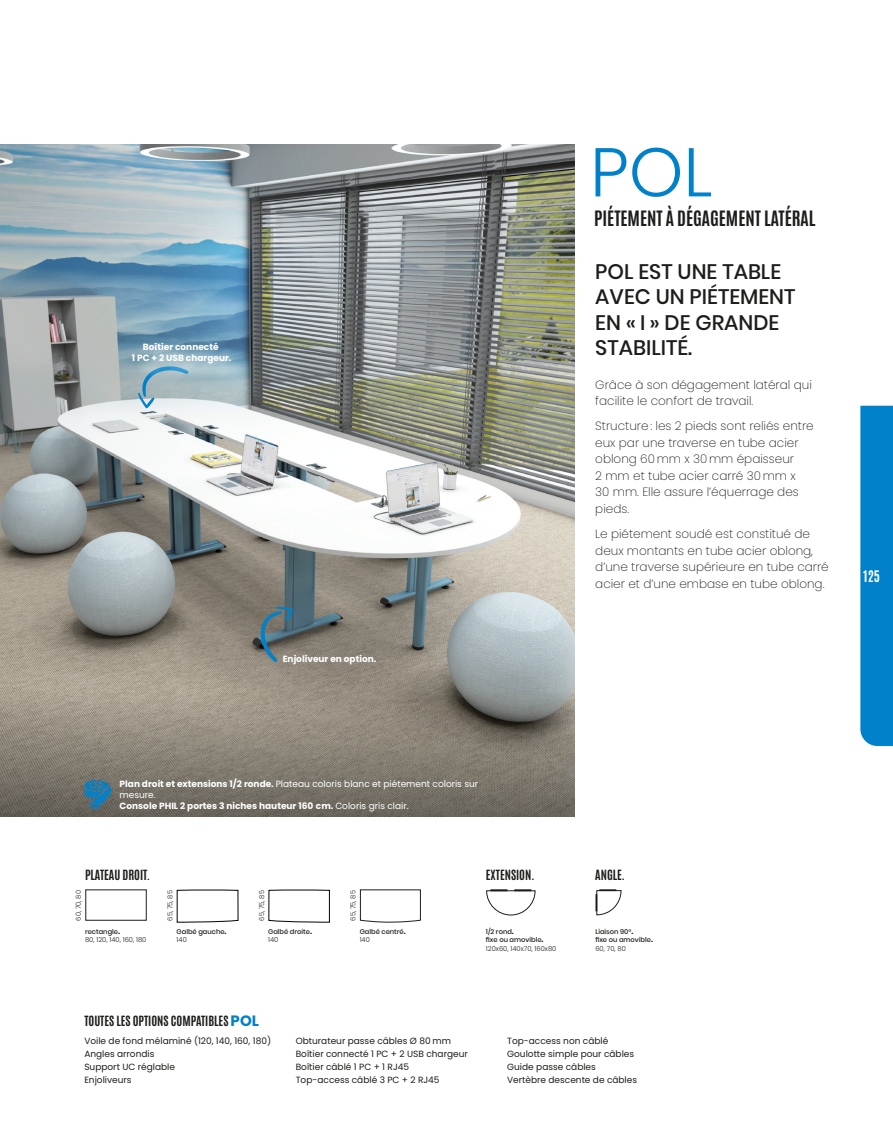
<style>
.page{position:relative;width:893px;height:1148px;background:#fff}
.page>*{position:absolute;margin:0;border:0;box-sizing:border-box;transform-origin:0 0}
.t1{font:300 69px "Poppins";color:#0081c9}
.t2{font:500 21px/25.5px "Poppins";color:#1d1d1b}
.t3{font:18px "Antonio";color:#1d1d1b}
.t4{font:13.5px "Antonio";color:#fff}
.t5{font:200 12px/16.5px "Poppins";color:#1d1d1b}
.t6{font:12px "Antonio";color:#1d1d1b}
.t7{font:9px/12.9px "Poppins";color:#1d1d1b}
.t8{font:700 9px/10.8px "Poppins";color:#fff}
.t9{font:500 6.75px/8.1px "Poppins";color:#1d1d1b}
.t10{font:300 6.75px/8.1px "Poppins";color:#1d1d1b}
.s1{font-weight:400}
.s2{font-family:"Poppins";font-weight:800;font-size:6.75px}
.s3{font-weight:500}
.s4{font-weight:800}
.s5{font-weight:300}
.s6{font-family:"Poppins";font-weight:700;font-size:15px;color:#0081c9}
</style>
<div class="page">
<img style="left:0;top:144px;width:574px;height:420px">
<svg style="left:0;top:564px;width:574px;height:252px;background:#8e8b81"></svg>
<svg style="left:84px;top:780px;width:27px;height:30px"></svg>
<svg style="left:138px;top:381px;width:51px;height:27px"></svg>
<svg style="left:260px;top:606px;width:33px;height:57px;background:#5d737a"></svg>
<div style="left:135px;top:346px;width:114px;height:35px;background:#fff;opacity:.75"></div>
<svg style="left:268px;top:889px;width:62px;height:33px"></svg>
<svg style="left:360px;top:889px;width:61px;height:33px"></svg>
<svg style="left:486px;top:889px;width:50px;height:26px"></svg>
<svg style="left:596px;top:889px;width:25px;height:26px"></svg>
<svg style="left:177px;top:889px;width:62px;height:33px"></svg>
<div style="left:860px;top:406px;width:33px;height:340px;background:#0081c9"></div>
<p class="t8" style="left:132px;top:342px;width:101px;text-align:center">Boîtier connecté<br>1 PC + 2 USB chargeur.</p>
<p class="t8" style="left:283px;top:653px;width:95px">Enjoliveur en option.</p>
<p class="t1" style="left:590px;top:132px;width:124px">POL</p>
<p class="t3" style="left:594px;top:205px;width:223px">PIÉTEMENT À DÉGAGEMENT LATÉRAL</p>
<p class="t2" style="left:595px;top:259px;width:202px">POL EST UNE TABLE<br>AVEC UN PIÉTEMENT<br>EN « I » DE GRANDE<br>STABILITÉ.</p>
<p class="t5" style="left:595px;top:376px;width:218px">Grâce à son dégagement latéral qui facilite le confort de travail.</p>
<p class="t5" style="left:595px;top:418px;width:220px">Structure: les 2 pieds sont reliés entre eux par une traverse en tube acier oblong 60mm x 30mm épaisseur<br>2 mm et tube acier carré 30mm x<br>30 mm. Elle assure l’équerrage des pieds.</p>
<p class="t5" style="left:595px;top:525px;width:235px">Le piétement soudé est constitué de deux montants en tube acier oblong, d’une traverse supérieure en tube carré acier et d’une embase en tube oblong.</p>
<p class="t4" style="left:863px;top:566px;width:18px">125</p>
<p class="t8" style="left:120px;top:779px;width:360px">Plan droit et extensions 1/2 ronde. <span class="s1">Plateau coloris blanc et piétement coloris sur mesure.<br></span>Console PHIL 2 portes 3 niches hauteur 160 cm. <span class="s1">Coloris gris clair.</span></p>
<p class="t6" style="left:85px;top:866px;width:66px">PLATEAU DROIT<span class="s2">.</span></p>
<p class="t6" style="left:486px;top:866px;width:50px">EXTENSION.</p>
<p class="t6" style="left:595px;top:866px;width:31px">ANGLE.</p>
<p class="t10" style="left:74px;top:920px;width:32px;rotate:-90deg">60, 70, 80</p>
<p class="t10" style="left:166px;top:920px;width:32px;rotate:-90deg">65, 75, 85</p>
<p class="t10" style="left:258px;top:920px;width:32px;rotate:-90deg">65, 75, 85</p>
<p class="t10" style="left:349px;top:920px;width:32px;rotate:-90deg">65, 75, 85</p>
<p class="t10" style="left:85px;top:928px;width:63px"><span class="s3">rectangle</span><span class="s4">.<br></span>80, 120, 140, 160, 180</p>
<p class="t9" style="left:486px;top:928px;width:72px">1/2 rond<span class="s4">.<br></span>fixe ou amovible<span class="s4">.<br></span><span class="s5">120x60, 140x70, 160x80</span></p>
<p class="t9" style="left:595px;top:928px;width:59px">Liaison 90°<span class="s4">.<br></span>fixe ou amovible<span class="s4">.<br></span><span class="s5">60, 70, 80</span></p>
<p class="t9" style="left:177px;top:928px;width:52px">Galbé gauche<span class="s4">.<br></span><span class="s5">140</span></p>
<p class="t9" style="left:360px;top:928px;width:48px">Galbé centré<span class="s4">.<br></span><span class="s5">140</span></p>
<p class="t9" style="left:268px;top:928px;width:45px">Galbé droite<span class="s4">.<br></span><span class="s5">140</span></p>
<p class="t6" style="left:84px;top:1012px;width:176px">TOUTES LES OPTIONS COMPATIBLES <span class="s6">POL</span></p>
<p class="t7" style="left:84px;top:1034px;width:188px">Voile de fond mélaminé (120, 140, 160, 180)<br>Angles arrondis<br>Support UC réglable<br>Enjoliveurs</p>
<p class="t7" style="left:296px;top:1034px;width:174px">Obturateur passe câbles Ø 80 mm<br>Boîtier connecté 1 PC + 2 USB chargeur<br>Boîtier câblé 1 PC + 1 RJ45<br>Top-access câblé 3 PC + 2 RJ45</p>
<p class="t7" style="left:507px;top:1034px;width:131px">Top-access non câblé<br>Goulotte simple pour câbles<br>Guide passe câbles<br>Vertèbre descente de câbles</p>
</div>
